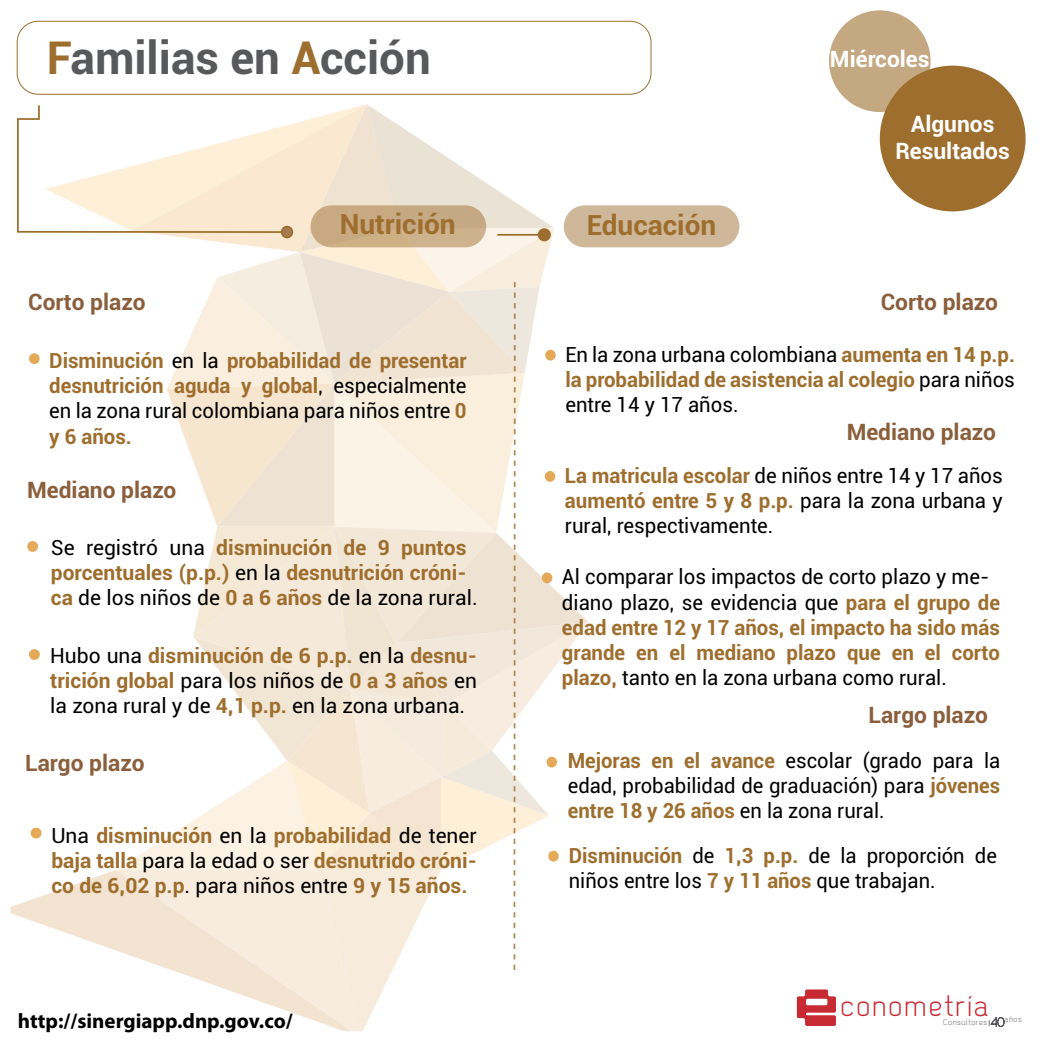
<style>
.page{position:relative;width:1042px;height:1042px;background:#fff}
.page>*{position:absolute;margin:0;border:0;box-sizing:border-box;transform-origin:0 0}
.t1{font:700 45.68px "Roboto";color:#58595b}
.t2{font:29.4px "Dekar";letter-spacing:.075em;color:#c72a32}
.t3{font:700 28px "Roboto";color:#9e6e2e}
.t4{font:700 22.75px "Roboto";color:#8b5e3c}
.t5{font:700 22.75px/27.3px "Roboto";color:#fff;text-align:center}
.t6{font:700 21px/25.2px "Roboto";color:#9e6e2e;text-align:justify}
.t7{font:21px/25.2px "Roboto";color:#000;text-align:justify}
.t8{font:21px/25.2px "Roboto";color:#000;text-align:justify;scale:.96 1}
.t9{font:700 21px "Myriad Pro";color:#000}
.t10{font:8.22px "Dekar";letter-spacing:.075em;color:#6c6c6f}
.s1{color:#9e6e2e}
.s2{font-weight:400;color:#000}
.s3{font-weight:700;color:#9e6e2e}
.s4{font-family:"Code";font-weight:300;font-size:12.78px;color:#58595b}
</style>
<div class="page">
<div style="left:17px;top:21px;width:634px;height:74px;border:1px solid #9e6e2e;border-radius:21px"></div>
<svg style="left:797px;top:989px;width:39px;height:37px"></svg>
<svg style="left:988px;top:1017px;width:17px;height:10px"></svg>
<div style="left:880px;top:66px;width:145px;height:145px;background:#9e6e2e;border-radius:50%"></div>
<svg style="left:829px;top:10px;width:101px;height:102px;background:#c1a37a"></svg>
<div style="left:564px;top:205px;width:175px;height:42px;background:#cfb899;border-radius:21px"></div>
<svg style="left:16px;top:104px;width:572px;height:928px"></svg>
<div style="left:281px;top:226px;width:12px;height:12px;background:#a97c50;border-radius:5px"></div>
<div style="left:280px;top:225px;width:14px;height:14px;border:2px solid #9e6e2e;border-radius:5px"></div>
<hr style="left:497px;top:234px;width:47px;height:2px;background:#9e6e2e">
<div style="left:538px;top:228px;width:13px;height:13px;background:#9e6e2e;border-radius:50%"></div>
<h1 class="t1" style="left:47px;top:26px;width:385px"><span class="s1">F</span>amilias en <span class="s1">A</span>cción</h1>
<p class="t5" style="left:830px;top:44px;width:101px">Miércoles</p>
<p class="t5" style="left:895px;top:109px;width:116px">Algunos<br>Resultados</p>
<p class="t4" style="left:28px;top:286px;width:119px">Corto plazo</p>
<h3 class="t3" style="left:340px;top:205px;width:117px">Nutrición</h3>
<h3 class="t3" style="left:587px;top:206px;width:131px">Educación</h3>
<p class="t4" style="left:881px;top:286px;width:119px">Corto plazo</p>
<p class="t6" style="left:49px;top:347px;width:419px">Disminución <span class="s2">en la</span> probabilidad de presentar desnutrición aguda y global<span class="s2">, especialmente en la zona rural colombiana para niños entre</span> 0 y 6 años.</p>
<p class="t4" style="left:27px;top:473px;width:151px">Mediano plazo</p>
<p class="t6" style="left:51px;top:534px;width:428px;text-align:left"><span class="s2">Se registró una</span> disminución de 9 puntos porcentuales (p.p.) <span class="s2">en la</span> desnutrición cróni&shy;ca <span class="s2">de los niños de</span> 0 a 6 años <span class="s2">de la zona rural.</span></p>
<p class="t7" style="left:50px;top:642px;width:428px">Hubo una <span class="s3">disminución de 6 p.p.</span> en la <span class="s3">desnu&shy;trición global</span> para los niños de <span class="s3">0 a 3 años</span> en la zona rural y de <span class="s3">4,1 p.p.</span> en la zona urbana.</p>
<p class="t4" style="left:25px;top:747px;width:121px">Largo plazo</p>
<p class="t6" style="left:51px;top:822px;width:427px"><span class="s2">Una</span> disminución <span class="s2">en la</span> probabilidad <span class="s2">de tener </span>baja talla <span class="s2">para la edad o ser</span> desnutrido cróni&shy;co de 6,02 p.p<span class="s2">. para niños entre</span> 9 y 15 años.</p>
<p class="t9" style="left:18px;top:1009px;width:276px">http://sinergiapp.dnp.gov.co/</p>
<p class="t6" style="left:565px;top:341px;width:451px"><span class="s2">En la zona urbana colombiana</span> aumenta en 14 p.p. la probabilidad de asistencia al colegio <span class="s2">para niños entre 14 y 17 años.</span></p>
<p class="t4" style="left:847px;top:415px;width:151px">Mediano plazo</p>
<p class="t7" style="left:565px;top:462px;width:439px"><span class="s3">La matricula escolar</span> de niños entre 14 y 17 años <span class="s3">aumentó entre 5 y 8 p.p.</span> para la zona urbana y rural, respectivamente.</p>
<p class="t7" style="left:562px;top:563px;width:439px;text-align:left">Al comparar los impactos de corto plazo y me&shy;diano plazo, se evidencia que <span class="s3">para el grupo de edad entre 12 y 17 años, el impacto ha sido más grande en el mediano plazo que en el corto plazo,</span> tanto en la zona urbana como rural.</p>
<p class="t4" style="left:868px;top:699px;width:121px">Largo plazo</p>
<p class="t8" style="left:568px;top:747px;width:452px"><span class="s3">Mejoras en el avance</span> escolar (grado para la edad, probabilidad de graduación) para <span class="s3">jóvenes entre 18 y 26 años</span> en la zona rural.</p>
<p class="t8" style="left:569px;top:842px;width:447px"><span class="s3">Disminución</span> de <span class="s3">1,3 p.p.</span> de la proporción de niños entre los <span class="s3">7 y 11 años</span> que trabajan.</p>
<h2 class="t2" style="left:840px;top:991px;width:149px">conometría</h2>
<p class="t10" style="left:943px;top:1018px;width:80px">Consultores <span class="s4">40</span>años</p>
</div>
